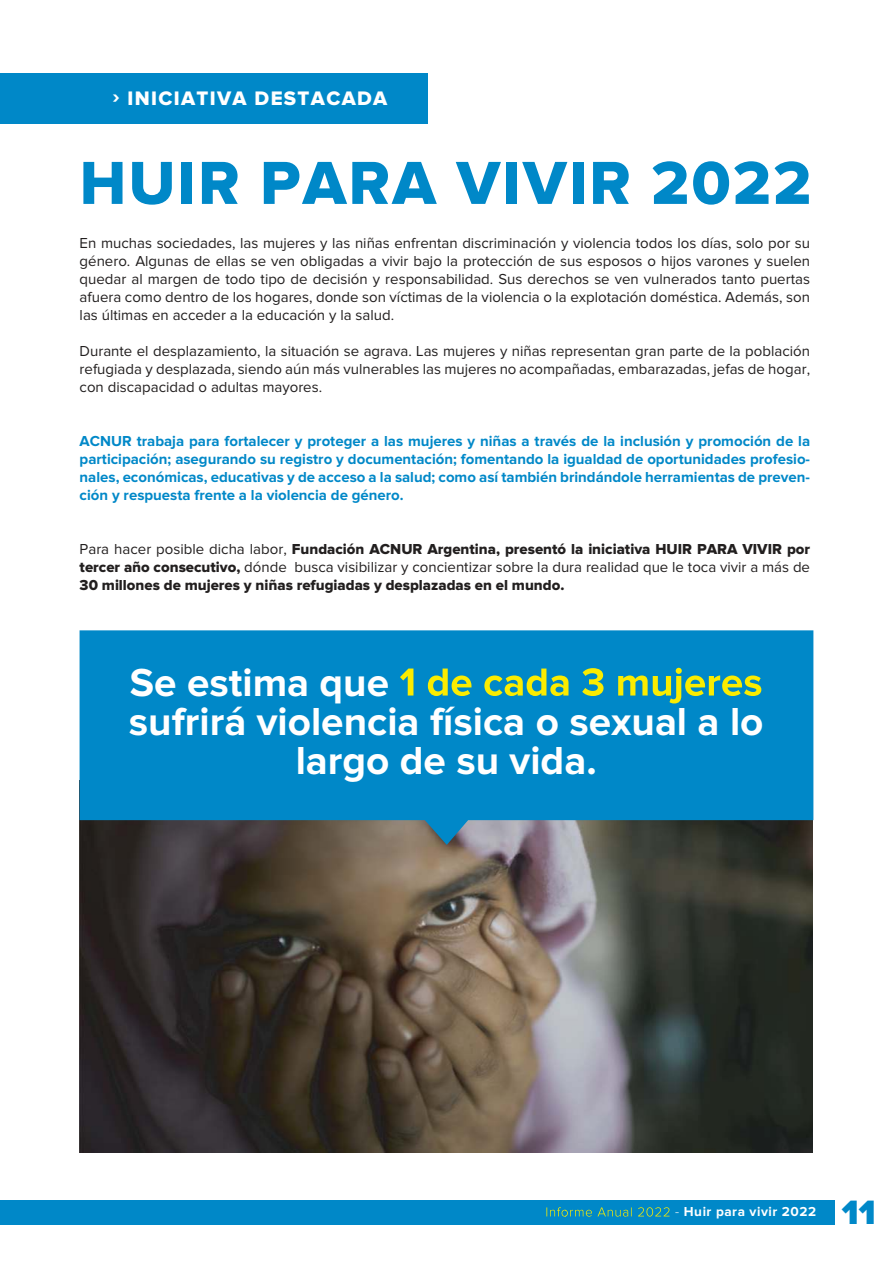
<style>
.page{position:relative;width:893px;height:1263px;background:#fff}
.page>*{position:absolute;margin:0;border:0;box-sizing:border-box;transform-origin:0 0}
.t1{font:63px "Proxima Nova Extrabld";letter-spacing:.035em;color:#0088c8}
.t2{font:700 40.5px/39px "Proxima Nova";color:#fff;text-align:center}
.t3{font:900 35.1px "Proxima Nova";color:#0088c8}
.t4{font:20.25px "Proxima Nova Extrabld";letter-spacing:.065em;color:#fff}
.t5{font:15px/18px "Proxima Nova";color:#221f1f;text-align:justify}
.t6{font:700 15px/18px "Proxima Nova";color:#0088c8;text-align:justify}
.t7{font:15px "Proxima Nova Extrabld";color:#221f1f}
.t8{font:700 13.5px "Proxima Nova";letter-spacing:.04em;color:#fff}
.s1{font-family:"Proxima Nova"}
.s2{font-family:"Proxima Nova Extrabld"}
.s3{color:#bfbfbf}
.s4{font-weight:300;color:#bfbfbf}
.s5{font-weight:300}
</style>
<div class="page">
<div style="left:0;top:1200px;width:834px;height:24px;background:#0088c8"></div>
<div style="left:0;top:73px;width:427px;height:50px;background:#0088c8"></div>
<img style="left:80px;top:845px;width:733px;height:307px">
<svg style="left:80px;top:630px;width:733px;height:215px;background:#0a82ba"></svg>
<h3 class="t4" style="left:113px;top:88px;width:276px">› INICIATIVA DESTACADA</h3>
<h1 class="t1" style="left:80px;top:149px;width:733px">HUIR PARA VIVIR 2022</h1>
<p class="t5" style="left:80px;top:234px;width:732px">En muchas sociedades, las mujeres y las niñas enfrentan discriminación y violencia todos los días, solo por su género. Algunas de ellas se ven obligadas a vivir bajo la protección de sus esposos o hijos varones y suelen quedar al margen de todo tipo de decisión y responsabilidad. Sus derechos se ven vulnerados tanto puertas afuera como dentro de los hogares, donde son víctimas de la violencia o la explotación doméstica. Además, son las últimas en acceder a la educación y la salud.</p>
<p class="t5" style="left:80px;top:342px;width:732px">Durante el desplazamiento, la situación se agrava. Las mujeres y niñas representan gran parte de la población refugiada y desplazada, siendo aún más vulnerables las mujeres no acompañadas, embarazadas, jefas de hogar, con discapacidad o adultas mayores.</p>
<p class="t6" style="left:80px;top:431px;width:732px">ACNUR trabaja para fortalecer y proteger a las mujeres y niñas a través de la inclusión y promoción de la participación; asegurando su registro y documentación; fomentando la igualdad de oportunidades profesio&shy;nales, económicas, educativas y de acceso a la salud; como así también brindándole herramientas de preven&shy;ción y respuesta frente a la violencia de género.</p>
<p class="t7" style="left:80px;top:540px;width:732px"><span class="s1">Para hacer posible dicha labor,</span> Fundación ACNUR Argentina, presentó la iniciativa HUIR PARA VIVIR por</p>
<p class="t5" style="left:80px;top:558px;width:732px"><span class="s2">tercer año consecutivo,</span> dónde busca visibilizar y concientizar sobre la dura realidad que le toca vivir a más de</p>
<p class="t7" style="left:80px;top:576px;width:486px">30 millones de mujeres y niñas refugiadas y desplazadas en el mundo.</p>
<h2 class="t2" style="left:129px;top:662px;width:636px">Se estima que <span class="s3">1 de cada 3 mujeres </span>sufrirá violencia física o sexual a lo largo de su vida.</h2>
<p class="t8" style="left:545px;top:1205px;width:272px"><span class="s4">Informe Anual 2022</span> <span class="s5">-</span> Huir para vivir 2022</p>
<h3 class="t3" style="left:842px;top:1198px;width:35px">11</h3>
</div>
